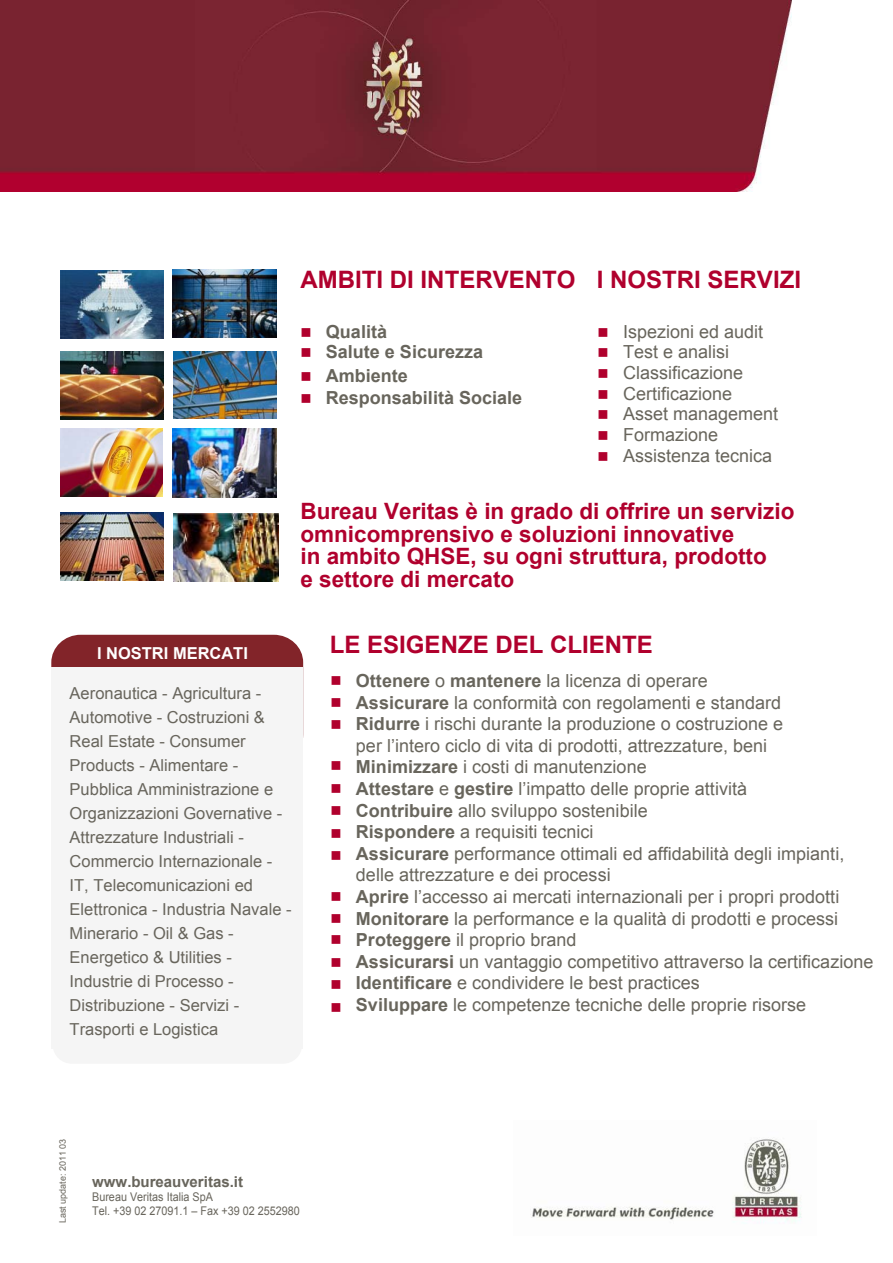
<style>
.page{position:relative;width:893px;height:1263px;background:#fff}
.page>*{position:absolute;margin:0;border:0;box-sizing:border-box;transform-origin:0 0}
.t1{font:700 24px "Arial";color:#b0002d}
.t2{font:700 22.5px/22.5px "Arial";color:#b0002d}
.t3{font:18px/21.6px "Arial";color:#68655c}
.t4{font:700 18px "Arial";color:#68655c}
.t5{font:16.5px/24px "Arial";color:#68655c}
.t6{font:700 16.5px "Arial";color:#fff}
.t7{font:700 15px "Arial";color:#68655c}
.t8{font:15px/22.5px "Wingdings";color:#b0002d;text-align:justify}
.t9{font:12px/13.8px "Arial";color:#68655c;scale:.9 1}
.t10{font:9px "Arial";color:#68655c}
.s1{color:#b0002d}
.s2{font-weight:700}
</style>
<div class="page">
<img style="left:0;top:0;width:791px;height:192px">
<img style="left:531px;top:1138px;width:271px;height:85px">
<img style="left:173px;top:269px;width:103px;height:69px">
<img style="left:60px;top:270px;width:104px;height:69px">
<img style="left:60px;top:351px;width:103px;height:68px">
<img style="left:174px;top:351px;width:103px;height:68px">
<div style="left:53px;top:979px;width:249px;height:85px;background:#f5f5f5;border-radius:19px"></div>
<div style="left:51px;top:635px;width:252px;height:127px;background:#822429;border-radius:29px"></div>
<div style="left:51px;top:667px;width:252px;height:381px;background:#f5f5f5"></div>
<img style="left:60px;top:429px;width:102px;height:67px">
<img style="left:173px;top:429px;width:103px;height:68px">
<img style="left:173px;top:514px;width:106px;height:67px">
<img style="left:60px;top:512px;width:104px;height:69px">
<h1 class="t1" style="left:300px;top:264px;width:277px">AMBITI DI INTERVENTO</h1>
<p class="t4" style="left:300px;top:320px;width:88px"><span class="s1">■</span> Qualità</p>
<p class="t4" style="left:300px;top:340px;width:184px"><span class="s1">■</span> Salute e Sicurezza</p>
<p class="t4" style="left:300px;top:364px;width:109px"><span class="s1">■</span> Ambiente</p>
<p class="t4" style="left:300px;top:386px;width:223px"><span class="s1">■</span> Responsabilità Sociale</p>
<h1 class="t1" style="left:597px;top:264px;width:206px">I NOSTRI SERVIZI</h1>
<p class="t3" style="left:597px;top:321px;width:167px"><span class="s1">■</span> Ispezioni ed audit</p>
<p class="t3" style="left:597px;top:341px;width:133px"><span class="s1">■</span> Test e analisi</p>
<p class="t3" style="left:597px;top:362px;width:147px"><span class="s1">■</span> Classificazione</p>
<p class="t3" style="left:597px;top:383px;width:136px"><span class="s1">■</span> Certificazione</p>
<p class="t3" style="left:597px;top:404px;width:182px"><span class="s1">■</span> Asset management</p>
<p class="t3" style="left:597px;top:424px;width:122px"><span class="s1">■</span> Formazione</p>
<p class="t3" style="left:597px;top:445px;width:176px"><span class="s1">■</span> Assistenza tecnica</p>
<p class="t2" style="left:300px;top:501px;width:495px">Bureau Veritas è in grado di offrire un servizio omnicomprensivo e soluzioni innovative<br>in ambito QHSE, su ogni struttura, prodotto<br>e settore di mercato</p>
<p class="t6" style="left:97px;top:642px;width:152px">I NOSTRI MERCATI</p>
<p class="t5" style="left:70px;top:682px;width:223px">Aeronautica - Agricultura -<br>Automotive - Costruzioni &amp;<br>Real Estate - Consumer<br>Products - Alimentare -<br>Pubblica Amministrazione e<br>Organizzazioni Governative -<br>Attrezzature Industriali -<br>Commercio Internazionale -<br>IT, Telecomunicazioni ed<br>Elettronica - Industria Navale -<br>Minerario - Oil &amp; Gas -<br>Energetico &amp; Utilities -<br>Industrie di Processo -<br>Distribuzione - Servizi -<br>Trasporti e Logistica</p>
<h1 class="t1" style="left:330px;top:628px;width:325px">LE ESIGENZE DEL CLIENTE</h1>
<p class="t3" style="left:356px;top:670px;width:519px;text-indent:-25px"><span class="s1">■</span> <span class="s2">Ottenere</span> o <span class="s2">mantenere</span> la licenza di operare<br><span class="s2">Assicurare</span> la conformità con regolamenti e standard<br><span class="s2">Ridurre</span> i rischi durante la produzione o costruzione e<br>per l’intero ciclo di vita di prodotti, attrezzature, beni <span class="s2">Minimizzare</span> i costi di manutenzione<br><span class="s2">Attestare</span> e <span class="s2">gestire</span> l’impatto delle proprie attività<br><span class="s2">Contribuire</span> allo sviluppo sostenibile<br><span class="s2">Rispondere</span> a requisiti tecnici<br><span class="s2">Assicurare</span> performance ottimali ed affidabilità degli impianti, delle attrezzature e dei processi<br><span class="s2">Aprire</span> l’accesso ai mercati internazionali per i propri prodotti <span class="s2">Monitorare</span> la performance e la qualità di prodotti e processi <span class="s2">Proteggere</span> il proprio brand<br><span class="s2">Assicurarsi</span> un vantaggio competitivo attraverso la certificazione <span class="s2">Identificare</span> e condividere le best practices<br><span class="s2">Sviluppare</span> le competenze tecniche delle proprie risorse</p>
<p class="t8" style="left:330px;top:755px;width:13px">■ ■ ■ ■ ■</p>
<p class="t8" style="left:330px;top:929px;width:13px">■ ■ ■ ■</p>
<p class="t10" style="left:57px;top:1223px;width:86px;rotate:-90deg">Last update: 2011 03</p>
<p class="t7" style="left:92px;top:1172px;width:152px">www.bureauveritas.it</p>
<p class="t9" style="left:92px;top:1190px;width:232px">Bureau Veritas Italia SpA<br>Tel. +39 02 27091.1 – Fax +39 02 2552980</p>
</div>
